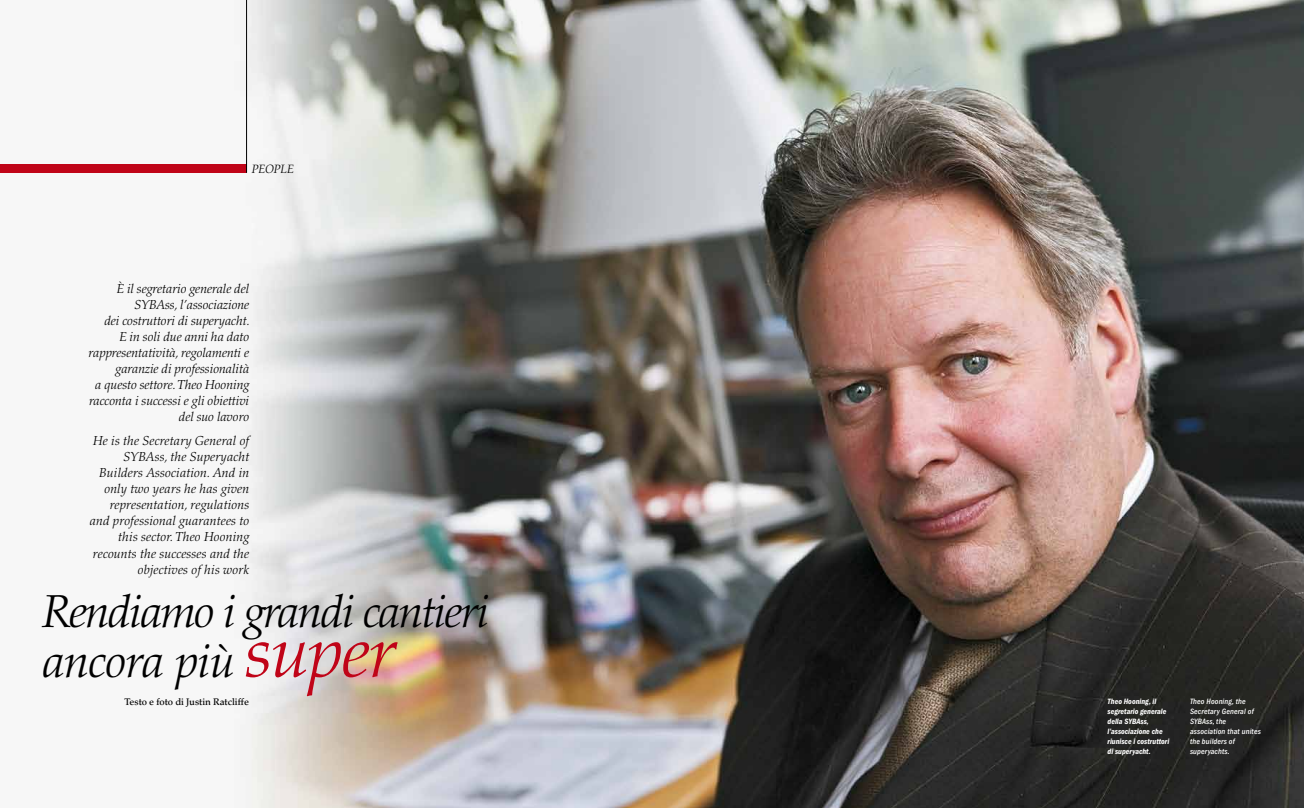
<style>
.page{position:relative;width:1304px;height:808px;background:#fff}
.page>*{position:absolute;margin:0;border:0;box-sizing:border-box;transform-origin:0 0}
.t1{font:italic 300 47px "Palatino";letter-spacing:-.01em;color:#000}
.t2{font:italic 300 46.1px "Palatino";letter-spacing:-.035em;color:#000}
.t3{font:italic 300 13px/16px "Palatino";color:#000;text-align:right}
.t4{font:italic 300 12px "Palatino";color:#000}
.t5{font:500 9.5px "Palatino";color:#000}
.t6{font:8px/10px "ITC Franklin Gothic Std Dm Cd It";color:#fff}
.t7{font:italic 500 condensed 8px/10px "ITC Franklin Gothic Std";letter-spacing:.015em;color:#fff}
.s1{font-size:72.2px;color:#c00418}
</style>
<div class="page">
<img style="left:0;top:0;width:1304px;height:808px">
<div style="left:0;top:165px;width:247px;height:8px;background:#c00418"></div>
<hr style="left:246px;top:0;width:1px;height:173px;background:#000">
<p class="t4" style="left:252px;top:162px;width:44px">PEOPLE</p>
<p class="t3" style="left:89px;top:281px;width:163px">È il segretario generale del<br>SYBAss, l’associazione<br>dei costruttori di superyacht.<br>E in soli due anni ha dato rappresentatività, regolamenti e garanzie di professionalità<br>a questo settore. Theo Hooning racconta i successi e gli obiettivi del suo lavoro</p>
<p class="t3" style="left:90px;top:433px;width:161px">He is the Secretary General of<br>SYBAss, the Superyacht<br>Builders Association. And in only two years he has given representation, regulations and professional guarantees to this sector. Theo Hooning recounts the successes and the objectives of his work</p>
<h2 class="t2" style="left:43px;top:584px;width:448px">Rendiamo i grandi cantieri</h2>
<h1 class="t1" style="left:43px;top:633px;width:355px">ancora più <span class="s1">super</span></h1>
<p class="t5" style="left:125px;top:697px;width:126px">Testo e foto di Justin Ratcliffe</p>
<p class="t6" style="left:1108px;top:696px;width:63px">Theo Hooning, il segretario generale della SYBAss, l’associazione che riunisce i costruttori di superyacht.</p>
<p class="t7" style="left:1190px;top:696px;width:72px">Theo Hooning, the<br>Secretary General of<br>SYBAss, the association that unites the builders of superyachts.</p>
</div>
